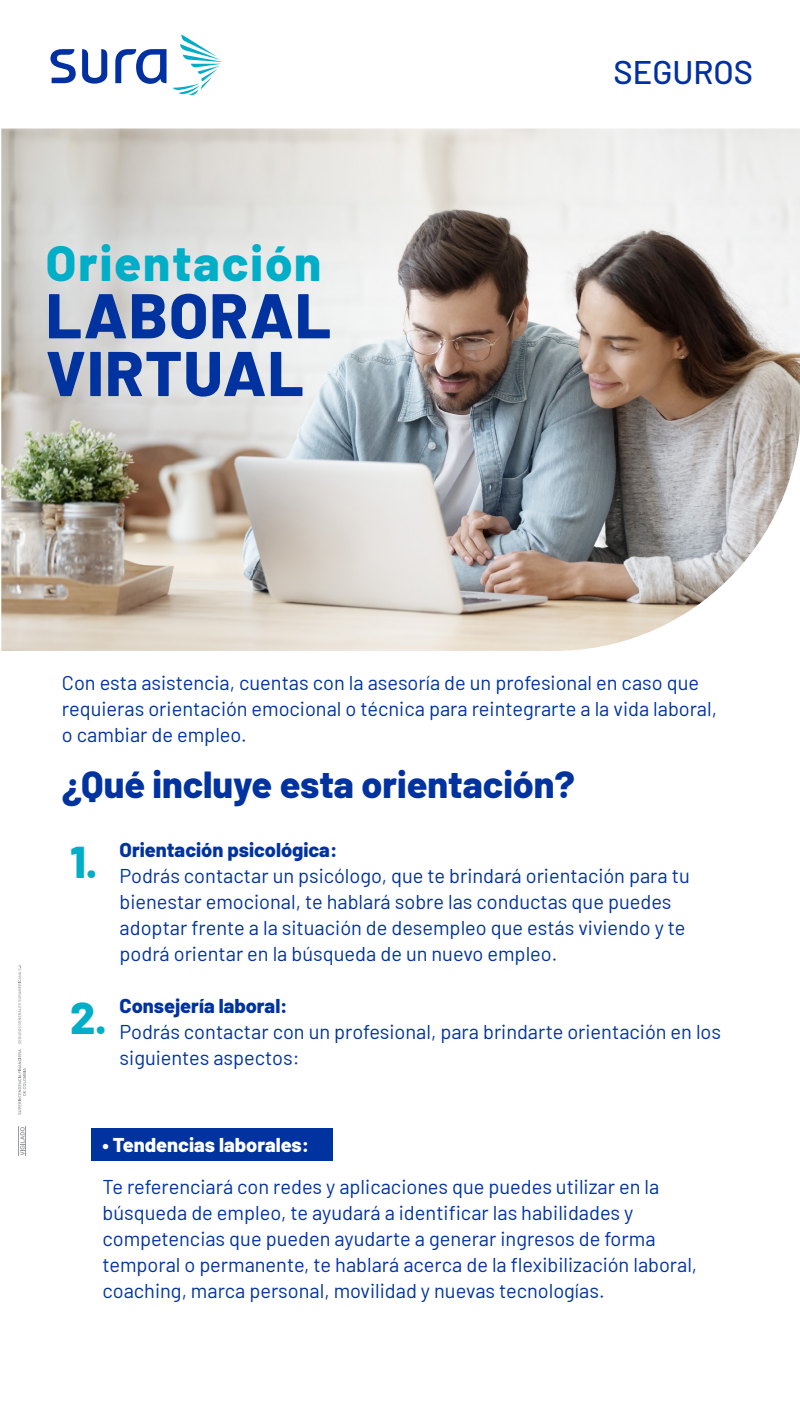
<style>
.page{position:relative;width:800px;height:1413px;background:#fff}
.page>*{position:absolute;margin:0;border:0;box-sizing:border-box;transform-origin:0 0}
.t1{font:800 63.1px/57.7px "Barlow";letter-spacing:.02em;color:#0033a0}
.t2{font:800 49.3px "Barlow";letter-spacing:.04em;color:#00aec7}
.t3{font:800 44.5px "Barlow";color:#00aec7}
.t4{font:800 37.7px "Barlow";color:#0033a0}
.t5{font:500 32.7px "Barlow";color:#0030a2}
.t6{font:20px/26px "Barlow";color:#0033a0}
.t7{font:800 20px "Barlow";color:#0033a0}
.t8{font:800 20px "Barlow";color:#fff}
</style>
<div class="page">
<div style="left:91px;top:1128px;width:241px;height:33px;background:#0033a0"></div>
<img style="left:1px;top:128px;width:799px;height:523px">
<svg style="left:50px;top:49px;width:117px;height:35px"></svg>
<svg style="left:173px;top:35px;width:49px;height:61px"></svg>
<svg style="left:18px;top:1127px;width:8px;height:29px"></svg>
<svg style="left:18px;top:965px;width:8px;height:150px"></svg>
<h2 class="t2" style="left:46px;top:226px;width:277px">Orientación</h2>
<h1 class="t1" style="left:46px;top:282px;width:287px">LABORAL<br>VIRTUAL</h1>
<h3 class="t5" style="left:614px;top:49px;width:141px">SEGUROS</h3>
<p class="t6" style="left:62px;top:668px;width:657px">Con esta asistencia, cuentas con la asesoría de un profesional en caso que requieras orientación emocional o técnica para reintegrarte a la vida laboral, o cambiar de empleo.</p>
<h3 class="t4" style="left:62px;top:756px;width:515px">¿Qué incluye esta orientación?</h3>
<h3 class="t3" style="left:70px;top:829px;width:29px">1.</h3>
<h3 class="t3" style="left:70px;top:984px;width:39px">2.</h3>
<p class="t7" style="left:120px;top:835px;width:219px">Orientación psicológica:</p>
<p class="t6" style="left:120px;top:861px;width:572px">Podrás contactar un psicólogo, que te brindará orientación para tu bienestar emocional, te hablará sobre las conductas que puedes adoptar frente a la situación de desempleo que estás viviendo y te podrá orientar en la búsqueda de un nuevo empleo.</p>
<p class="t7" style="left:120px;top:991px;width:170px">Consejería laboral:</p>
<p class="t6" style="left:120px;top:1017px;width:603px">Podrás contactar con un profesional, para brindarte orientación en los siguientes aspectos:</p>
<p class="t8" style="left:102px;top:1130px;width:208px">• Tendencias laborales:</p>
<p class="t6" style="left:102px;top:1172px;width:596px">Te referenciará con redes y aplicaciones que puedes utilizar en la búsqueda de empleo, te ayudará a identificar las habilidades y competencias que pueden ayudarte a generar ingresos de forma temporal o permanente, te hablará acerca de la flexibilización laboral, coaching, marca personal, movilidad y nuevas tecnologías.</p>
</div>
